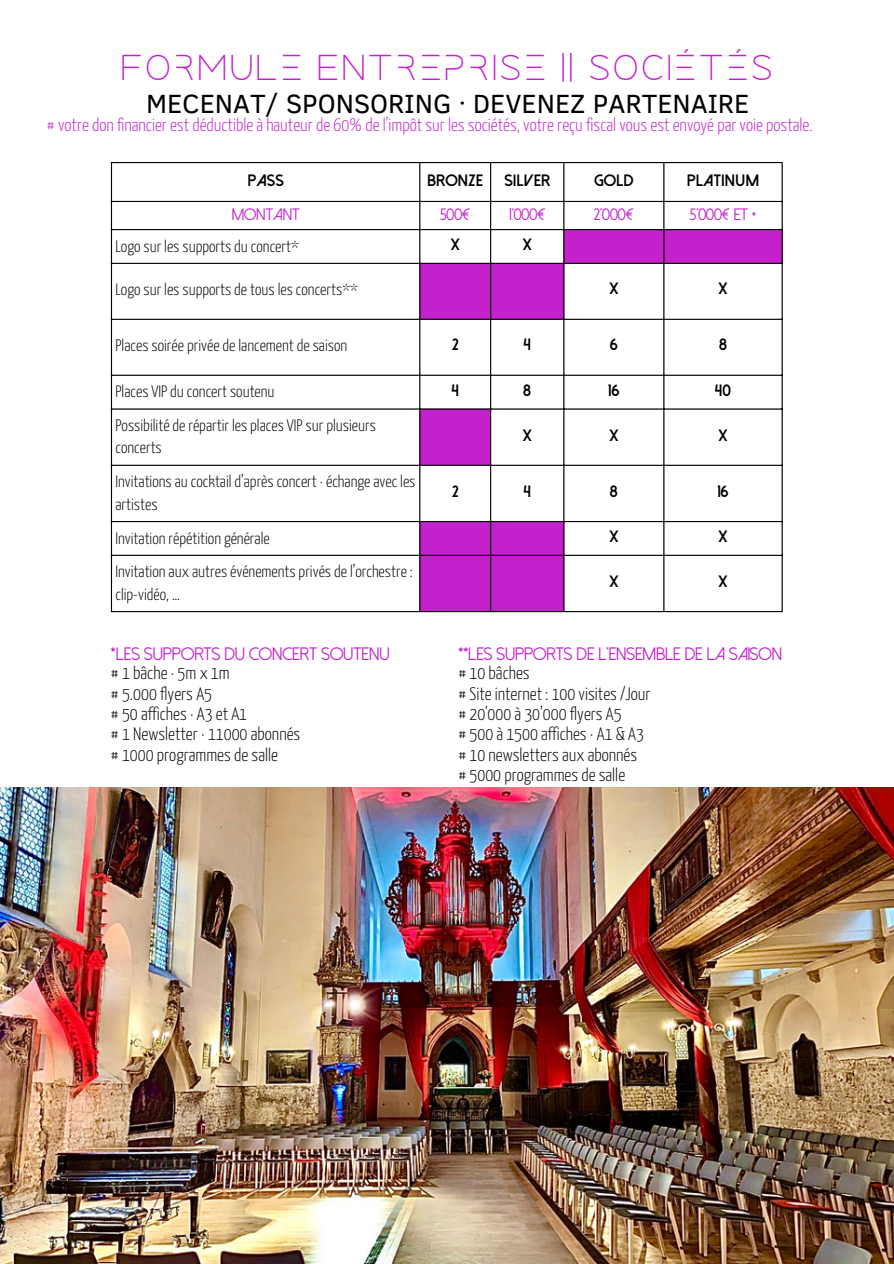
<style>
.page{position:relative;width:894px;height:1264px;background:#fff}
.page>*{position:absolute;margin:0;border:0;box-sizing:border-box;transform-origin:0 0}
.t1{font:36px "averox";letter-spacing:.07em;color:#c321cc}
.t2{font:27px "Clear Sans";color:#000}
.t3{font:300 18px/20.1px "Yanone Kaffeesatz";color:#000}
.t4{font:300 18px "Yanone Kaffeesatz";color:#c321cc}
.t5{font:300 16.5px/22.5px "Yanone Kaffeesatz";color:#000}
.t6{font:800 16.5px "Dolce Vita";color:#000}
.t7{font:16.5px "Dolce Vita";color:#c321cc}
.s1{font-family:"Dolce Vita";font-weight:400;color:#c321cc}
</style>
<div class="page">
<svg style="left:420px;top:230px;width:361px;height:381px"></svg>
<hr style="left:111px;top:163px;width:1px;height:448px;background:#000">
<hr style="left:419px;top:163px;width:1px;height:448px;background:#000">
<hr style="left:490px;top:163px;width:1px;height:448px;background:#000">
<hr style="left:563px;top:163px;width:1px;height:448px;background:#000">
<hr style="left:663px;top:163px;width:1px;height:448px;background:#000">
<hr style="left:781px;top:163px;width:1px;height:448px;background:#000">
<hr style="left:111px;top:162px;width:671px;height:1px;background:#000">
<hr style="left:111px;top:201px;width:671px;height:1px;background:#000">
<hr style="left:111px;top:229px;width:671px;height:1px;background:#000">
<hr style="left:111px;top:263px;width:671px;height:1px;background:#000">
<hr style="left:111px;top:319px;width:671px;height:1px;background:#000">
<hr style="left:111px;top:375px;width:671px;height:1px;background:#000">
<hr style="left:111px;top:408px;width:671px;height:1px;background:#000">
<hr style="left:111px;top:465px;width:671px;height:1px;background:#000">
<hr style="left:111px;top:521px;width:671px;height:1px;background:#000">
<hr style="left:111px;top:555px;width:671px;height:1px;background:#000">
<hr style="left:111px;top:611px;width:671px;height:1px;background:#000">
<img style="left:0;top:788px;width:893px;height:475px">
<h1 class="t1" style="left:121px;top:48px;width:653px">FORMULE ENTREPRISE || SOCIÉTÉS</h1>
<h1 class="t2" style="left:146px;top:84px;width:604px">MECENAT/ SPONSORING · DEVENEZ PARTENAIRE</h1>
<h1 class="t4" style="left:47px;top:118px;width:767px"># votre don financier est déductible à hauteur de 60% de l’impôt sur les sociétés, votre reçu fiscal vous est envoyé par voie postale.</h1>
<h1 class="t6" style="left:247px;top:172px;width:38px">PASS</h1>
<p class="t6" style="left:427px;top:172px;width:57px">BRONZE</p>
<p class="t6" style="left:504px;top:172px;width:47px">SILVER</p>
<p class="t6" style="left:594px;top:172px;width:41px">GOLD</p>
<p class="t6" style="left:686px;top:172px;width:74px">PLATINUM</p>
<p class="t7" style="left:231px;top:206px;width:69px">MONTANT</p>
<p class="t7" style="left:440px;top:206px;width:32px">500€</p>
<p class="t7" style="left:509px;top:206px;width:38px">1’000€</p>
<p class="t7" style="left:594px;top:206px;width:41px">2’000€</p>
<p class="t7" style="left:689px;top:206px;width:68px">5’000€ ET +</p>
<p class="t5" style="left:115px;top:236px;width:185px">Logo sur les supports du concert*</p>
<p class="t6" style="left:450px;top:236px;width:11px">X</p>
<p class="t6" style="left:522px;top:236px;width:11px">X</p>
<p class="t5" style="left:115px;top:280px;width:244px">Logo sur les supports de tous les concerts**</p>
<p class="t6" style="left:609px;top:280px;width:11px">X</p>
<p class="t6" style="left:718px;top:280px;width:11px">X</p>
<p class="t5" style="left:115px;top:336px;width:233px">Places soirée privée de lancement de saison</p>
<p class="t6" style="left:451px;top:336px;width:8px">2</p>
<p class="t6" style="left:523px;top:336px;width:9px">4</p>
<p class="t6" style="left:609px;top:336px;width:10px">6</p>
<p class="t6" style="left:718px;top:336px;width:9px">8</p>
<p class="t5" style="left:115px;top:381px;width:161px">Places VIP du concert soutenu</p>
<p class="t6" style="left:451px;top:382px;width:9px">4</p>
<p class="t6" style="left:523px;top:382px;width:9px">8</p>
<p class="t6" style="left:608px;top:382px;width:13px">16</p>
<p class="t6" style="left:714px;top:382px;width:18px">40</p>
<p class="t5" style="left:115px;top:415px;width:262px">Possibilité de répartir les places VIP sur plusieurs concerts</p>
<p class="t6" style="left:522px;top:427px;width:11px">X</p>
<p class="t6" style="left:609px;top:427px;width:11px">X</p>
<p class="t6" style="left:718px;top:427px;width:11px">X</p>
<p class="t5" style="left:115px;top:471px;width:301px">Invitations au cocktail d’après concert · échange avec les artistes</p>
<p class="t6" style="left:451px;top:483px;width:8px">2</p>
<p class="t6" style="left:523px;top:483px;width:9px">4</p>
<p class="t6" style="left:609px;top:483px;width:9px">8</p>
<p class="t6" style="left:717px;top:483px;width:13px">16</p>
<p class="t5" style="left:115px;top:528px;width:156px">Invitation répétition générale</p>
<p class="t6" style="left:609px;top:528px;width:11px">X</p>
<p class="t6" style="left:718px;top:528px;width:11px">X</p>
<p class="t5" style="left:115px;top:561px;width:299px">Invitation aux autres événements privés de l’orchestre : clip-vidéo, …</p>
<p class="t6" style="left:609px;top:573px;width:11px">X</p>
<p class="t6" style="left:718px;top:573px;width:11px">X</p>
<h1 class="t3" style="left:111px;top:645px;width:280px"><span class="s1">*LES SUPPORTS DU CONCERT SOUTENU </span>#1bâche·5mx1m<br># 5.000 flyers A5<br># 50 affiches · A3 et A1<br># 1 Newsletter · 11000 abonnés<br># 1000 programmes de salle</h1>
<p class="t3" style="left:458px;top:645px;width:325px"><span class="s1">**LES SUPPORTS DE L’ENSEMBLE DE LA SAISON </span># 10 bâches<br># Site internet : 100 visites /Jour<br># 20'000 à 30’000 flyers A5<br># 500 à 1500 affiches · A1 &amp; A3<br># 10 newsletters aux abonnés<br># 5000 programmes de salle</p>
</div>
